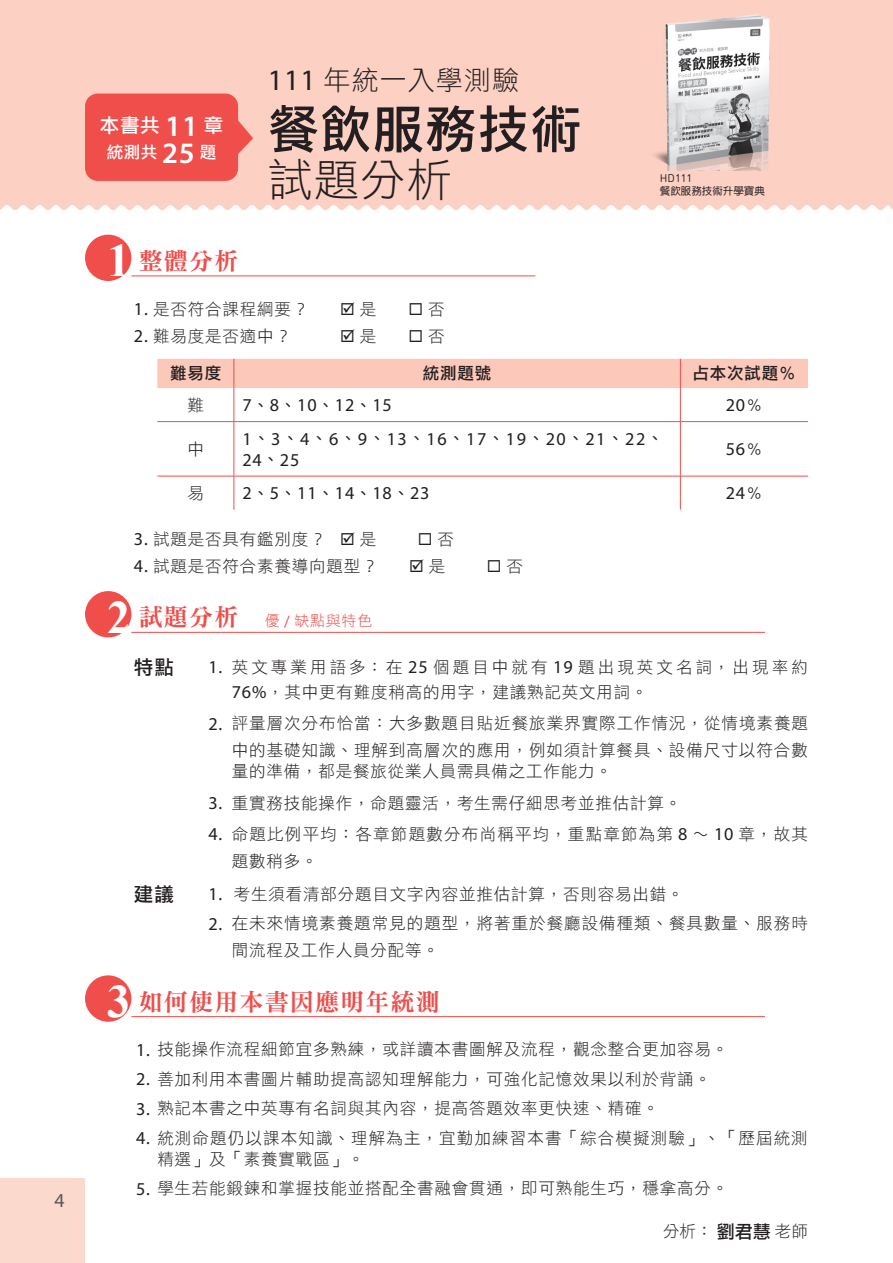
<style>
.page{position:relative;width:893px;height:1263px;background:#fff}
.page>*{position:absolute;margin:0;border:0;box-sizing:border-box;transform-origin:0 0}
.t1{font:51px "DF Li Hei Md WIN BF";letter-spacing:.03em;color:#231f20}
.t2{font:45px "DF Li Hei W3 WINP BF";color:#231f20}
.t3{font:27px "DF Li Hei W3 WINP BF";letter-spacing:.04em;color:#231f20}
.t4{font:24px "DFN Ming W9 WINP BF";letter-spacing:.05em;color:#ef4e4b}
.t5{font:19.8px "Myriad Pro";color:#57585a}
.t6{font:19.5px "DF Li Hei Md WIN BF";color:#fff}
.t7{font:19.5px "DF Li Hei Md WIN BF";color:#231f20}
.t8{font:18.15px "Myriad Pro";letter-spacing:.045em;color:#231f20}
.t9{font:18.15px/21px "Myriad Pro";letter-spacing:.085em;color:#231f20}
.t10{font:16.5px/27px "DF Li Hei W3 WINP BF";letter-spacing:.05em;color:#231f20;text-align:right}
.t11{font:16.5px/25.5px "DF Li Hei W3 WINP BF";letter-spacing:.185em;color:#231f20}
.t12{font:16.5px/21px "DF Li Hei W3 WINP BF";letter-spacing:.07em;color:#231f20}
.t13{font:16.5px/27px "DF Li Hei W3 WINP BF";letter-spacing:.075em;color:#231f20}
.t14{font:16.5px "DF Li Hei Md WIN BF";letter-spacing:.05em;color:#231f20}
.t15{font:16.5px "DF Li Hei Md WIN BF";color:#fff}
.t16{font:15px "DF Li Hei W3 WINP BF";letter-spacing:.05em;color:#ef4e4b}
.t17{font:10.95px "Din Round";color:#231f20}
.t18{font:10.5px "DF Yuan Md HKP BF";color:#231f20}
.s1{font-family:"Myriad Pro";font-weight:600;font-size:29.7px}
.s2{font-family:"Myriad Pro";font-size:29.7px}
.s3{font-family:"Times New Roman";font-weight:700;font-size:46.5px;color:#fff}
.s4{font-family:"Myriad Pro";font-size:18.15px}
.s5{font-family:"DF Li Hei Md WIN BF";font-size:16.5px}
.s6{font-family:"DF Li Hei W3 WINP BF";font-size:16.5px}
.s7{font-family:"DFN Ming W9 WINP BF";font-size:24px}
.s8{font-family:"Myriad Pro";font-size:16.5px}
.s9{font-family:"DF Li Hei Md WIN BF";font-size:18px}
</style>
<div class="page">
<div style="left:0;top:0;width:892px;height:210px;background:#fcd0c3"></div>
<div style="left:0;top:1178px;width:85px;height:85px;background:#fcd9cd"></div>
<div style="left:85px;top:235px;width:46px;height:46px;background:#ef4e4b;border-radius:50%"></div>
<hr style="left:131px;top:275px;width:404px;height:1px;background:#ef4e4b">
<div style="left:157px;top:359px;width:651px;height:29px;background:#fbc8b9"></div>
<hr style="left:234px;top:388px;width:1px;height:33px;background:#ef4e4b">
<hr style="left:680px;top:388px;width:1px;height:33px;background:#ef4e4b">
<hr style="left:157px;top:421px;width:77px;height:1px;background:#ef4e4b">
<hr style="left:234px;top:422px;width:1px;height:54px;background:#ef4e4b">
<hr style="left:234px;top:421px;width:446px;height:1px;background:#ef4e4b">
<hr style="left:680px;top:422px;width:1px;height:54px;background:#ef4e4b">
<hr style="left:680px;top:421px;width:128px;height:1px;background:#ef4e4b">
<hr style="left:157px;top:476px;width:77px;height:1px;background:#ef4e4b">
<hr style="left:234px;top:476px;width:1px;height:34px;background:#ef4e4b">
<hr style="left:234px;top:476px;width:446px;height:1px;background:#ef4e4b">
<hr style="left:680px;top:476px;width:1px;height:34px;background:#ef4e4b">
<hr style="left:680px;top:476px;width:128px;height:1px;background:#ef4e4b">
<div style="left:85px;top:591px;width:46px;height:46px;background:#ef4e4b;border-radius:50%"></div>
<hr style="left:131px;top:632px;width:634px;height:1px;background:#ef4e4b">
<div style="left:85px;top:975px;width:46px;height:47px;background:#ef4e4b;border-radius:50%"></div>
<hr style="left:131px;top:1016px;width:634px;height:1px;background:#ef4e4b">
<div style="left:85px;top:94px;width:153px;height:87px;background:#ef4e4b;border-radius:13px"></div>
<svg style="left:238px;top:119px;width:15px;height:36px"></svg>
<img style="left:638px;top:0;width:154px;height:170px">
<svg style="left:892px;top:0;width:1px;height:210px"></svg>
<p class="t5" style="left:54px;top:1188px;width:12px">4</p>
<p class="t6" style="left:100px;top:115px;width:125px">本書共 <span class="s1">11</span> 章</p>
<p class="t15" style="left:107px;top:144px;width:111px">統測共 <span class="s1">25</span> 題</p>
<h3 class="t3" style="left:268px;top:66px;width:253px"><span class="s2">111</span> 年統一入學測驗</h3>
<h1 class="t1" style="left:268px;top:103px;width:315px">餐飲服務技術</h1>
<h2 class="t2" style="left:268px;top:157px;width:186px">試題分析</h2>
<p class="t17" style="left:660px;top:169px;width:34px">HD111</p>
<p class="t18" style="left:660px;top:185px;width:107px">餐飲服務技術升學寶典</p>
<h3 class="t4" style="left:107px;top:249px;width:133px"><span class="s3">1</span> 整體分析</h3>
<p class="t10" style="left:134px;top:295px;width:176px"><span class="s4">1.</span> 是否符合課程綱要？</p>
<p class="t10" style="left:340px;top:295px;width:38px">☑ 是</p>
<p class="t10" style="left:408px;top:295px;width:38px">◻ 否</p>
<p class="t10" style="left:134px;top:322px;width:158px"><span class="s4">2.</span> 難易度是否適中？</p>
<p class="t10" style="left:340px;top:322px;width:38px">☑ 是</p>
<p class="t10" style="left:408px;top:322px;width:38px">◻ 否</p>
<p class="t14" style="left:170px;top:365px;width:53px">難易度</p>
<p class="t14" style="left:423px;top:365px;width:70px">統測題號</p>
<p class="t14" style="left:693px;top:365px;width:105px">占本次試題％</p>
<p class="t10" style="left:187px;top:391px;width:18px">難</p>
<p class="t8" style="left:242px;top:394px;width:151px">7<span class="s5">、</span>8<span class="s5">、</span>10<span class="s5">、</span>12<span class="s5">、</span>15</p>
<p class="t8" style="left:726px;top:394px;width:38px">20<span class="s6">％</span></p>
<p class="t10" style="left:187px;top:435px;width:18px">中</p>
<p class="t9" style="left:242px;top:428px;width:422px">1<span class="s5">、</span>3<span class="s5">、</span>4<span class="s5">、</span>6<span class="s5">、</span>9<span class="s5">、</span>13<span class="s5">、</span>16<span class="s5">、</span>17<span class="s5">、</span>19<span class="s5">、</span>20<span class="s5">、</span>21<span class="s5">、</span>22<span class="s5">、<br></span>24<span class="s5">、</span>25</p>
<p class="t8" style="left:726px;top:438px;width:38px">56<span class="s6">％</span></p>
<p class="t10" style="left:187px;top:479px;width:18px">易</p>
<p class="t8" style="left:242px;top:482px;width:189px">2<span class="s5">、</span>5<span class="s5">、</span>11<span class="s5">、</span>14<span class="s5">、</span>18<span class="s5">、</span>23</p>
<p class="t8" style="left:726px;top:482px;width:38px">24<span class="s6">％</span></p>
<p class="t10" style="left:134px;top:526px;width:244px"><span class="s4">3.</span> 試題是否具有鑑別度？ ☑ 是</p>
<p class="t10" style="left:418px;top:526px;width:38px">◻ 否</p>
<p class="t10" style="left:134px;top:553px;width:245px"><span class="s4">4.</span> 試題是否符合素養導向題型？</p>
<p class="t10" style="left:409px;top:553px;width:38px">☑ 是</p>
<p class="t10" style="left:487px;top:553px;width:38px">◻ 否</p>
<p class="t16" style="left:107px;top:613px;width:267px"><span class="s3">2</span> <span class="s7">試題分析　</span>優 <span class="s8">/</span> 缺點與特色</p>
<p class="t7" style="left:134px;top:657px;width:41px">特點</p>
<p class="t11" style="left:232px;top:654px;width:578px;text-indent:-23px"><span class="s4">1.</span> 英文專業用語多：在 <span class="s4">25</span> 個題目中就有 <span class="s4">19</span> 題出現英文名詞，出現率約<br><span class="s4">76%</span>，其中更有難度稍高的用字，建議熟記英文用詞。</p>
<p class="t10" style="left:208px;top:710px;width:601px"><span class="s4">2.</span> 評量層次分布恰當：大多數題目貼近餐旅業界實際工作情況，從情境素養題中的基礎知識、理解到高層次的應用，例如須計算餐具、設備尺寸以符合數</p>
<p class="t10" style="left:232px;top:758px;width:382px">量的準備，都是餐旅從業人員需具備之工作能力。</p>
<p class="t10" style="left:208px;top:789px;width:475px"><span class="s4">3.</span> 重實務技能操作，命題靈活，考生需仔細思考並推估計算。</p>
<p class="t13" style="left:232px;top:820px;width:578px;text-indent:-23px"><span class="s4">4.</span> 命題比例平均：各章節題數分布尚稱平均，重點章節為第 <span class="s4">8</span> ～ <span class="s4">10</span> 章，故其題數稍多。</p>
<p class="t7" style="left:134px;top:884px;width:41px">建議</p>
<p class="t10" style="left:208px;top:880px;width:477px"><span class="s4">1.</span> 考生須看清部分題目文字內容並推估計算，否則容易出錯。</p>
<p class="t10" style="left:232px;top:910px;width:578px;text-align:left;text-indent:-23px"><span class="s4">2.</span> 在未來情境素養題常見的題型，將著重於餐廳設備種類、餐具數量、服務時間流程及工作人員分配等。</p>
<h3 class="t4" style="left:107px;top:989px;width:334px"><span class="s3">3</span> 如何使用本書因應明年統測</h3>
<p class="t10" style="left:136px;top:1036px;width:594px"><span class="s4">1.</span> 技能操作流程細節宜多熟練，或詳讀本書圖解及流程，觀念整合更加容易。</p>
<p class="t10" style="left:136px;top:1065px;width:576px"><span class="s4">2.</span> 善加利用本書圖片輔助提高認知理解能力，可強化記憶效果以利於背誦。</p>
<p class="t10" style="left:136px;top:1095px;width:524px"><span class="s4">3.</span> 熟記本書之中英專有名詞與其內容，提高答題效率更快速、精確。</p>
<p class="t12" style="left:157px;top:1127px;width:652px;text-indent:-21px"><span class="s4">4.</span> 統測命題仍以課本知識、理解為主，宜勤加練習本書「綜合模擬測驗」、「歷屆統測精選」及「素養實戰區」。</p>
<p class="t10" style="left:136px;top:1175px;width:594px"><span class="s4">5.</span> 學生若能鍛鍊和掌握技能並搭配全書融會貫通，即可熟能生巧，穩拿高分。</p>
<p class="t10" style="left:663px;top:1218px;width:146px">分析：<span class="s9">劉君慧</span>老師</p>
</div>
